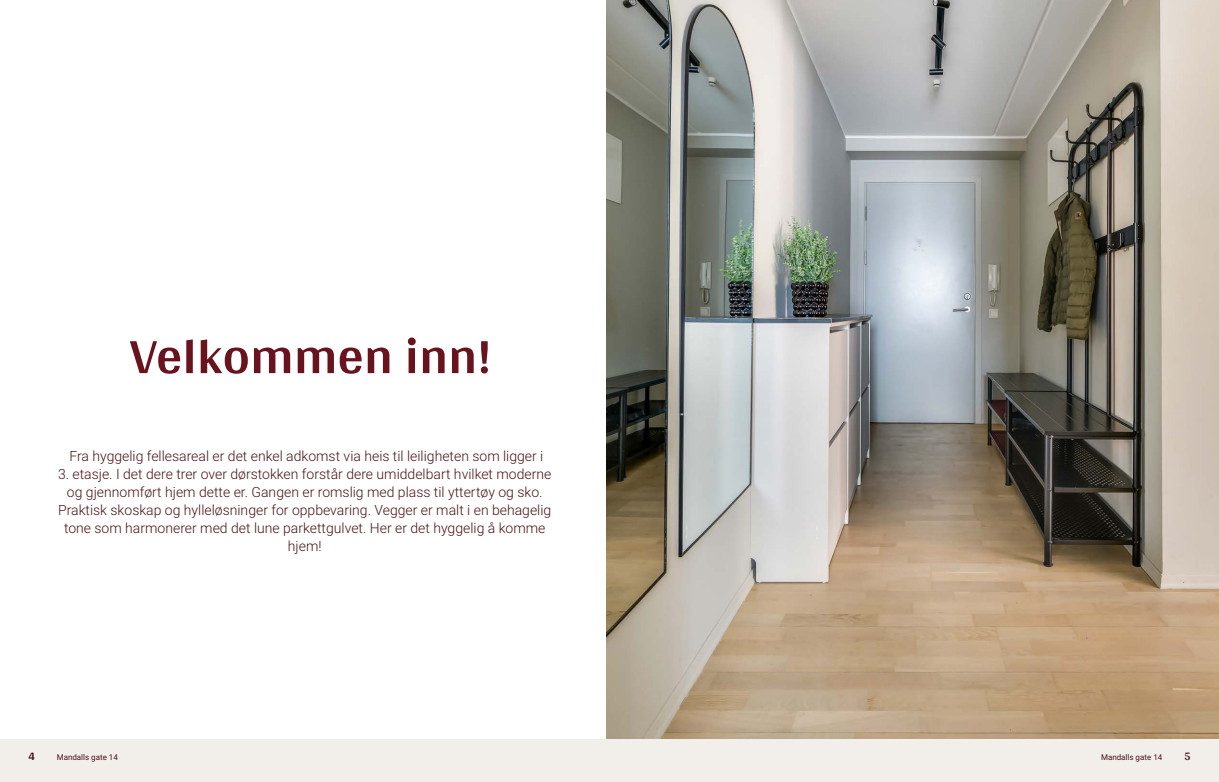
<style>
.page{position:relative;width:1219px;height:782px;background:#fff}
.page>*{position:absolute;margin:0;border:0;box-sizing:border-box;transform-origin:0 0}
.t1{font:700 52px "Arya";color:#69131e}
.t2{font:300 14px/18px "Roboto Vitec";color:#481317;text-align:center}
.t3{font:700 12px "Arya";color:#481317}
.t4{font:8px "Roboto Vitec";color:#481317}
</style>
<div class="page">
<div style="left:0;top:739px;width:612px;height:42px;background:#f2eeea"></div>
<img style="left:607px;top:0;width:612px;height:739px">
<div style="left:607px;top:739px;width:612px;height:42px;background:#f2eeea"></div>
<h1 class="t1" style="left:130px;top:324px;width:364px">Velkommen inn!</h1>
<p class="t2" style="left:69px;top:446px;width:476px">Fra hyggelig fellesareal er det enkel adkomst via heis til leiligheten som ligger i</p>
<p class="t2" style="left:58px;top:464px;width:495px">3. etasje. I det dere trer over dørstokken forstår dere umiddelbart hvilket moderne og gjennomført hjem dette er. Gangen er romslig med plass til yttertøy og sko.<br>Praktisk skoskap og hylleløsninger for oppbevaring. Vegger er malt i en behagelig tone som harmonerer med det lune parkettgulvet. Her er det hyggelig å komme hjem!</p>
<p class="t3" style="left:28px;top:749px;width:8px">4</p>
<p class="t4" style="left:57px;top:751px;width:63px">Mandalls gate 14</p>
<p class="t4" style="left:1101px;top:751px;width:63px">Mandalls gate 14</p>
<p class="t3" style="left:1184px;top:749px;width:8px">5</p>
</div>
